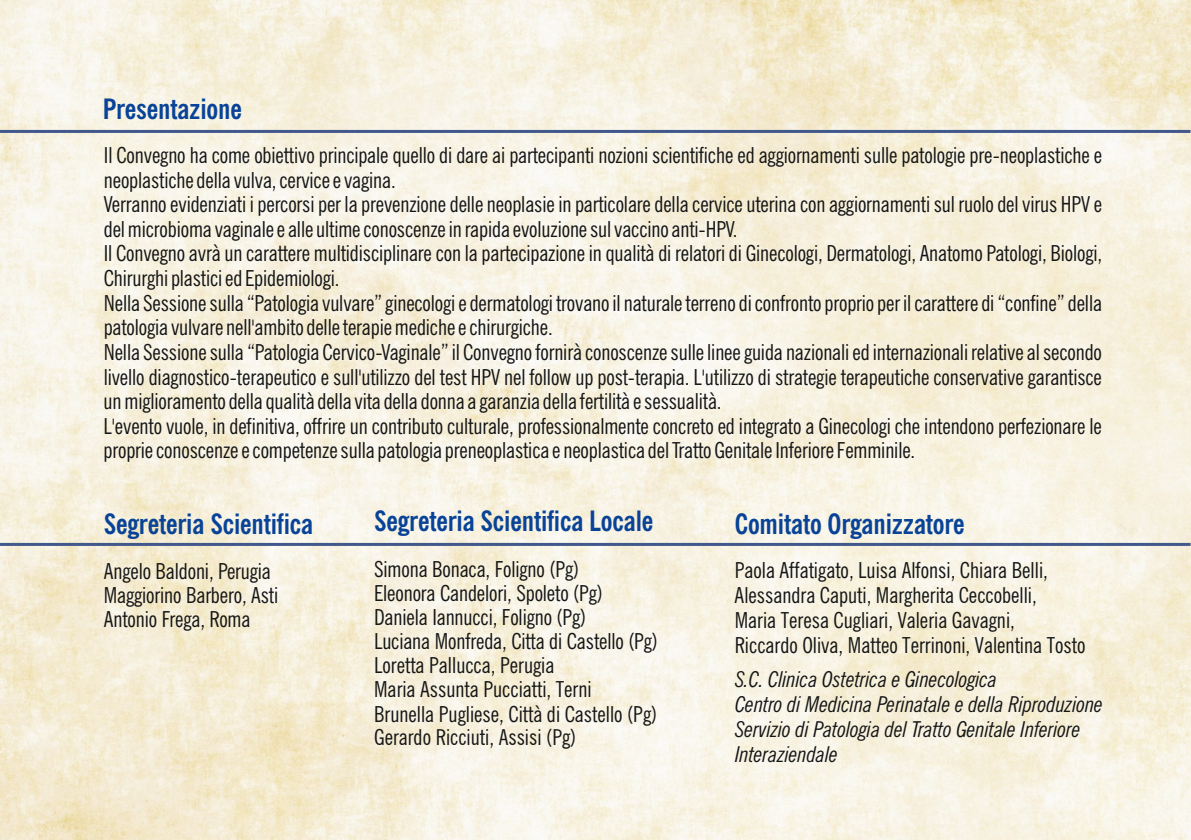
<style>
.page{position:relative;width:1191px;height:840px;background:#fff}
.page>*{position:absolute;margin:0;border:0;box-sizing:border-box;transform-origin:0 0}
.t1{font:700 condensed 28px "News Gothic BT";letter-spacing:-.005em;color:#084397}
.t2{font:condensed 22px/24.6px "News Gothic BT";letter-spacing:-.005em;color:#151616}
.t3{font:italic condensed 22px/25.2px "News Gothic BT";letter-spacing:-.005em;color:#151616}
</style>
<div class="page">
<img style="left:0;top:0;width:1191px;height:839px">
<hr style="left:0;top:130px;width:1190px;height:3px;background:#41588c">
<hr style="left:0;top:542px;width:1190px;height:3px;background:#41588c">
<p class="t1" style="left:103px;top:97px;width:141px">Presentazione</p>
<p class="t2" style="left:104px;top:145px;width:1000px">Il Convegno ha come obiettivo principale quello di dare ai partecipanti nozioni scientifiche ed aggiornamenti sulle patologie pre-neoplastiche e neoplastiche della vulva, cervice e vagina.<br>Verranno evidenziati i percorsi per la prevenzione delle neoplasie in particolare della cervice uterina con aggiornamenti sul ruolo del virus HPV e del microbioma vaginale e alle ultime conoscenze in rapida evoluzione sul vaccino anti-HPV.<br>Il Convegno avrà un carattere multidisciplinare con la partecipazione in qualità di relatori di Ginecologi, Dermatologi, Anatomo Patologi, Biologi, Chirurghi plastici ed Epidemiologi.<br>Nella Sessione sulla “Patologia vulvare” ginecologi e dermatologi trovano il naturale terreno di confronto proprio per il carattere di “confine” della patologia vulvare nell'ambito delle terapie mediche e chirurgiche.<br>Nella Sessione sulla “Patologia Cervico-Vaginale” il Convegno fornirà conoscenze sulle linee guida nazionali ed internazionali relative al secondo livello diagnostico-terapeutico e sull'utilizzo del test HPV nel follow up post-terapia. L'utilizzo di strategie terapeutiche conservative garantisce un miglioramento della qualità della vita della donna a garanzia della fertilità e sessualità.<br>L'evento vuole, in definitiva, offrire un contributo culturale, professionalmente concreto ed integrato a Ginecologi che intendono perfezionare le proprie conoscenze e competenze sulla patologia preneoplastica e neoplastica del Tratto Genitale Inferiore Femminile.</p>
<p class="t1" style="left:104px;top:512px;width:211px">Segreteria Scientifica</p>
<p class="t2" style="left:104px;top:561px;width:176px;line-height:24px">Angelo Baldoni, Perugia<br>Maggiorino Barbero, Asti<br>Antonio Frega, Roma</p>
<p class="t1" style="left:374px;top:509px;width:281px">Segreteria Scientifica Locale</p>
<p class="t2" style="left:374px;top:559px;width:285px;line-height:24px">Simona Bonaca, Foligno (Pg)<br>Eleonora Candelori, Spoleto (Pg)<br>Daniela Iannucci, Foligno (Pg)<br>Luciana Monfreda, Citta di Castello (Pg)<br>Loretta Pallucca, Perugia<br>Maria Assunta Pucciatti, Terni<br>Brunella Pugliese, Città di Castello (Pg)<br>Gerardo Ricciuti, Assisi (Pg)</p>
<p class="t1" style="left:735px;top:512px;width:231px">Comitato Organizzatore</p>
<p class="t2" style="left:734px;top:559px;width:352px;line-height:25.2px">Paola Affatigato, Luisa Alfonsi, Chiara Belli, Alessandra Caputi, Margherita Ceccobelli,<br>Maria Teresa Cugliari, Valeria Gavagni,<br>Riccardo Oliva, Matteo Terrinoni, Valentina Tosto</p>
<p class="t3" style="left:735px;top:668px;width:369px">S.C. Clinica Ostetrica e Ginecologica<br>Centro di Medicina Perinatale e della Riproduzione Servizio di Patologia del Tratto Genitale Inferiore Interaziendale</p>
</div>
